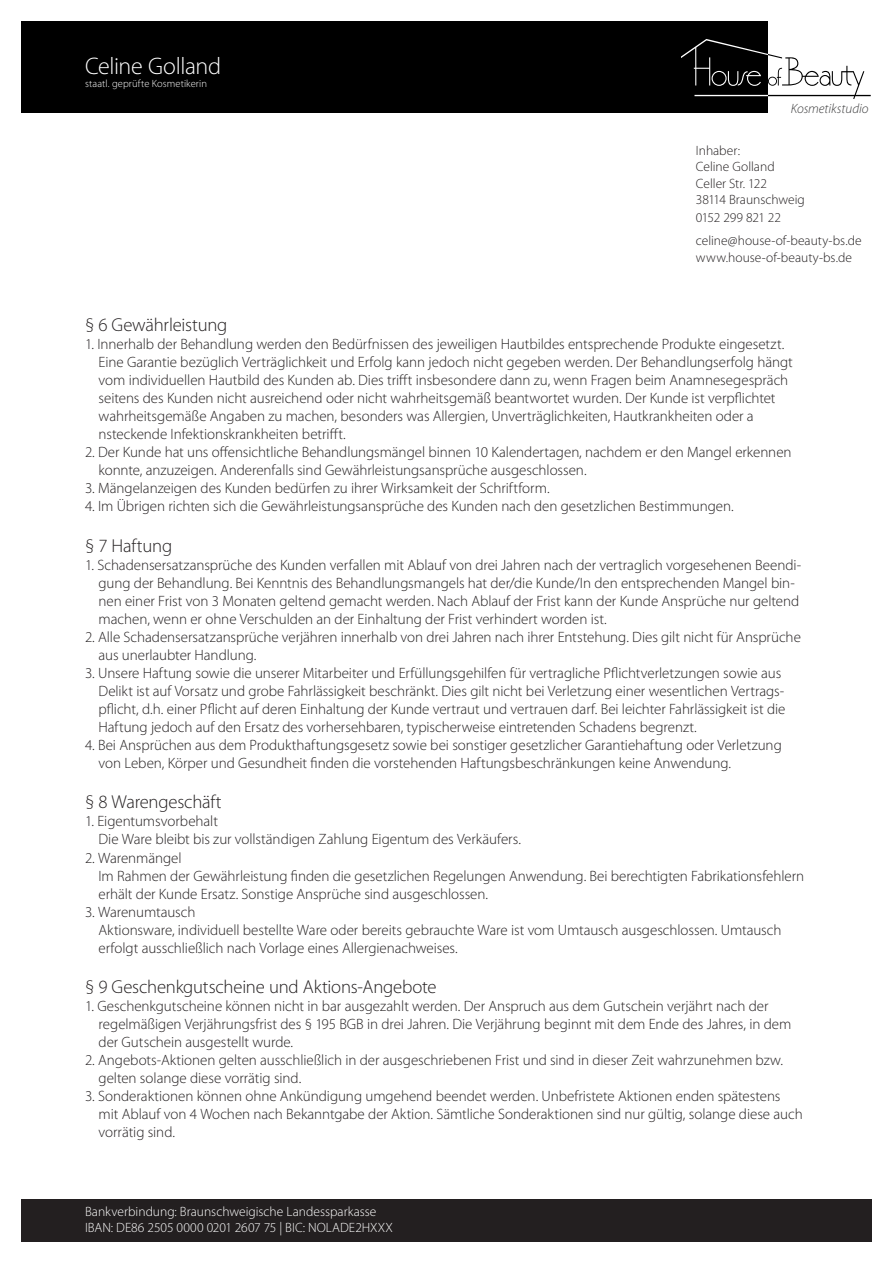
<style>
.page{position:relative;width:893px;height:1263px;background:#fff}
.page>*{position:absolute;margin:0;border:0;box-sizing:border-box;transform-origin:0 0}
.t1{font:300 24px "Myriad Pro";letter-spacing:-.015em;color:#fff}
.Head{font:300 18.75px "Myriad Pro";letter-spacing:-.01em;color:#231f20}
.Text{font:300 15px/18px "Myriad Pro";letter-spacing:-.005em;color:#231f20}
.t2{font:300 13.5px "Myriad Pro";color:#231f20}
.t3{font:300 13.5px "Myriad Pro";color:#fff}
.t4{font:italic 300 13.5px "Myriad Pro";color:#3e3e3f}
.t5{font:300 13.5px "Myriad Pro";letter-spacing:-.02em;color:#231f20}
.t6{font:300 10.5px "Myriad Pro";letter-spacing:.01em;color:#fff}
</style>
<div class="page">
<div style="left:21px;top:21px;width:746px;height:92px;background:#000"></div>
<svg style="left:682px;top:39px;width:189px;height:60px"></svg>
<div style="left:21px;top:1199px;width:851px;height:43px;background:#231f20"></div>
<p class="t1" style="left:85px;top:52px;width:138px">Celine Golland</p>
<p class="t6" style="left:85px;top:77px;width:124px">staatl. geprüfte Kosmetikerin</p>
<p class="t4" style="left:791px;top:100px;width:79px">Kosmetikstudio</p>
<p class="t2" style="left:696px;top:142px;width:46px">Inhaber:</p>
<p class="t2" style="left:696px;top:159px;width:80px">Celine Golland</p>
<p class="t2" style="left:696px;top:175px;width:73px">Celler Str. 122</p>
<p class="t2" style="left:696px;top:191px;width:111px">38114 Braunschweig</p>
<p class="t5" style="left:696px;top:209px;width:87px">0152 299 821 22</p>
<p class="t2" style="left:696px;top:233px;width:167px">celine@house-of-beauty-bs.de</p>
<p class="t2" style="left:696px;top:249px;width:158px">www.house-of-beauty-bs.de</p>
<p class="Head" style="left:85px;top:314px;width:144px">§ 6 Gewährleistung</p>
<p class="Text" style="left:99px;top:335px;width:696px;text-indent:-14px">1. Innerhalb der Behandlung werden den Bedürfnissen des jeweiligen Hautbildes entsprechende Produkte eingesetzt.<br>Eine Garantie bezüglich Verträglichkeit und Erfolg kann jedoch nicht gegeben werden. Der Behandlungserfolg hängt vom individuellen Hautbild des Kunden ab. Dies trifft insbesondere dann zu, wenn Fragen beim Anamnesegespräch seitens des Kunden nicht ausreichend oder nicht wahrheitsgemäß beantwortet wurden. Der Kunde ist verpflichtet wahrheitsgemäße Angaben zu machen, besonders was Allergien, Unverträglichkeiten, Hautkrankheiten oder a nsteckende Infektionskrankheiten betrifft.</p>
<p class="Text" style="left:99px;top:443px;width:694px;text-indent:-14px">2. Der Kunde hat uns offensichtliche Behandlungsmängel binnen 10 Kalendertagen, nachdem er den Mangel erkennen konnte, anzuzeigen. Anderenfalls sind Gewährleistungsansprüche ausgeschlossen.</p>
<p class="Text" style="left:85px;top:479px;width:466px">3. Mängelanzeigen des Kunden bedürfen zu ihrer Wirksamkeit der Schriftform.</p>
<p class="Text" style="left:85px;top:497px;width:650px">4. Im Übrigen richten sich die Gewährleistungsansprüche des Kunden nach den gesetzlichen Bestimmungen.</p>
<p class="Head" style="left:85px;top:534px;width:89px">§ 7 Haftung</p>
<p class="Text" style="left:99px;top:556px;width:704px;text-indent:-14px">1. Schadensersatzansprüche des Kunden verfallen mit Ablauf von drei Jahren nach der vertraglich vorgesehenen Beendi&shy;gung der Behandlung. Bei Kenntnis des Behandlungsmangels hat der/die Kunde/In den entsprechenden Mangel bin&shy;nen einer Frist von 3 Monaten geltend gemacht werden. Nach Ablauf der Frist kann der Kunde Ansprüche nur geltend machen, wenn er ohne Verschulden an der Einhaltung der Frist verhindert worden ist.</p>
<p class="Text" style="left:99px;top:628px;width:704px;text-indent:-14px">2. Alle Schadensersatzansprüche verjähren innerhalb von drei Jahren nach ihrer Entstehung. Dies gilt nicht für Ansprüche aus unerlaubter Handlung.</p>
<p class="Text" style="left:99px;top:664px;width:688px;text-indent:-14px">3. Unsere Haftung sowie die unserer Mitarbeiter und Erfüllungsgehilfen für vertragliche Pflichtverletzungen sowie aus Delikt ist auf Vorsatz und grobe Fahrlässigkeit beschränkt. Dies gilt nicht bei Verletzung einer wesentlichen Vertrags&shy;pflicht, d.h. einer Pflicht auf deren Einhaltung der Kunde vertraut und vertrauen darf. Bei leichter Fahrlässigkeit ist die Haftung jedoch auf den Ersatz des vorhersehbaren, typischerweise eintretenden Schadens begrenzt.</p>
<p class="Text" style="left:99px;top:736px;width:685px;text-indent:-14px">4. Bei Ansprüchen aus dem Produkthaftungsgesetz sowie bei sonstiger gesetzlicher Garantiehaftung oder Verletzung von Leben, Körper und Gesundheit finden die vorstehenden Haftungsbeschränkungen keine Anwendung.</p>
<p class="Head" style="left:85px;top:791px;width:138px">§ 8 Warengeschäft</p>
<p class="Text" style="left:99px;top:812px;width:424px;text-indent:-14px">1. Eigentumsvorbehalt<br>Die Ware bleibt bis zur vollständigen Zahlung Eigentum des Verkäufers.</p>
<p class="Text" style="left:99px;top:848px;width:707px;text-indent:-14px">2. Warenmängel<br>Im Rahmen der Gewährleistung finden die gesetzlichen Regelungen Anwendung. Bei berechtigten Fabrikationsfehlern erhält der Kunde Ersatz. Sonstige Ansprüche sind ausgeschlossen.</p>
<p class="Text" style="left:99px;top:902px;width:684px;text-indent:-14px">3. Warenumtausch<br>Aktionsware, individuell bestellte Ware oder bereits gebrauchte Ware ist vom Umtausch ausgeschlossen. Umtausch erfolgt ausschließlich nach Vorlage eines Allergienachweises.</p>
<p class="Head" style="left:85px;top:975px;width:353px">§ 9 Geschenkgutscheine und Aktions-Angebote</p>
<p class="Text" style="left:99px;top:997px;width:694px;text-indent:-14px">1. Geschenkgutscheine können nicht in bar ausgezahlt werden. Der Anspruch aus dem Gutschein verjährt nach der regelmäßigen Verjährungsfrist des § 195 BGB in drei Jahren. Die Verjährung beginnt mit dem Ende des Jahres, in dem der Gutschein ausgestellt wurde.</p>
<p class="Text" style="left:99px;top:1051px;width:686px;text-indent:-14px">2. Angebots-Aktionen gelten ausschließlich in der ausgeschriebenen Frist und sind in dieser Zeit wahrzunehmen bzw. gelten solange diese vorrätig sind.</p>
<p class="Text" style="left:99px;top:1087px;width:706px;text-indent:-14px">3. Sonderaktionen können ohne Ankündigung umgehend beendet werden. Unbefristete Aktionen enden spätestens mit Ablauf von 4 Wochen nach Bekanntgabe der Aktion. Sämtliche Sonderaktionen sind nur gültig, solange diese auch vorrätig sind.</p>
<p class="t3" style="left:85px;top:1203px;width:293px">Bankverbindung: Braunschweigische Landessparkasse</p>
<p class="t3" style="left:85px;top:1220px;width:309px">IBAN: DE86 2505 0000 0201 2607 75 | BIC: NOLADE2HXXX</p>
</div>
